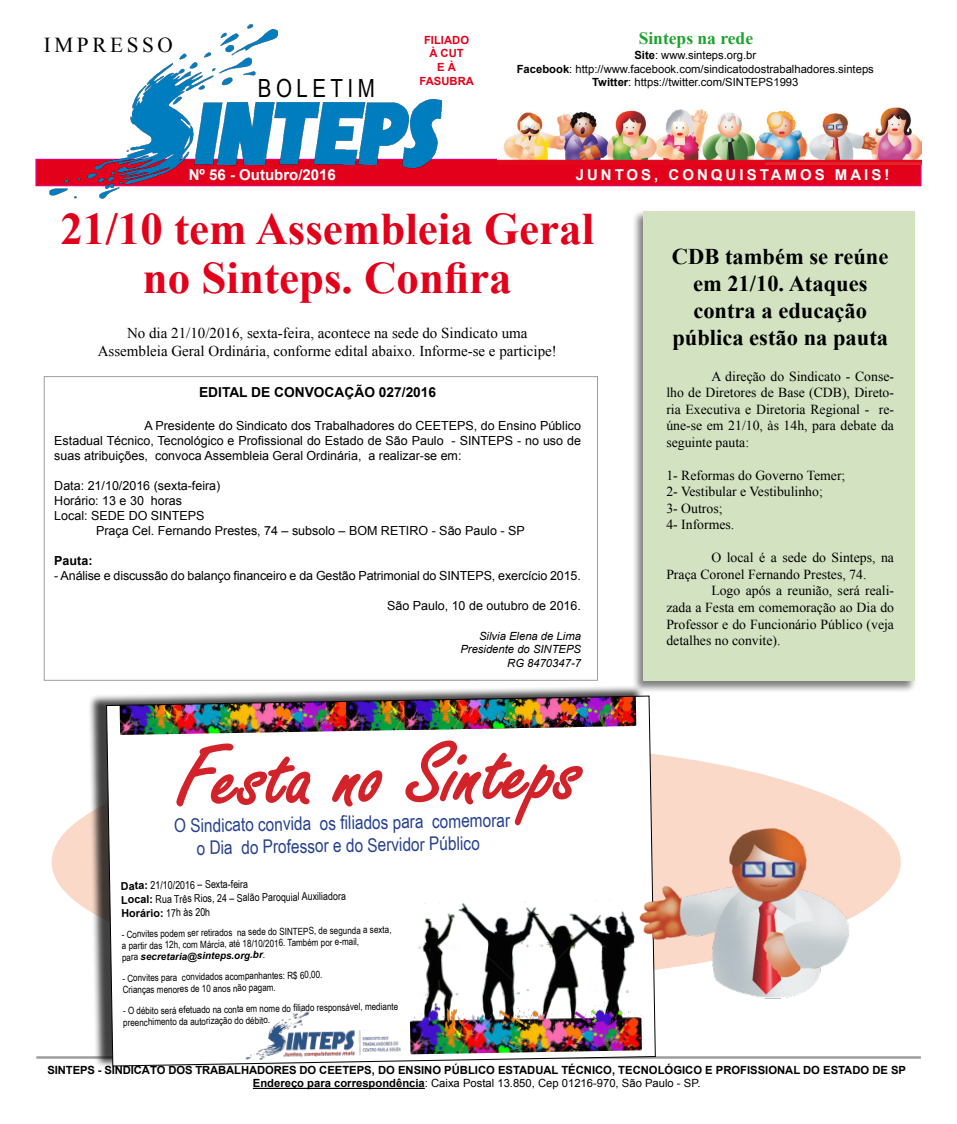
<style>
.page{position:relative;width:957px;height:1124px;background:#fff}
.page>*{position:absolute;margin:0;border:0;box-sizing:border-box;transform-origin:0 0}
.t1{font:91.12px "Freestyle Script";color:#d2232a;scale:1.05 1}
.t2{font:700 45px/48.8px "Times New Roman";color:#e2001a;text-align:center}
.t3{font:25px "Arial Narrow";letter-spacing:.18em;color:#000}
.t4{font:700 22.5px/27px "Times New Roman";color:#000;text-align:center}
.t5{font:21.25px "Times New Roman";letter-spacing:.17em;color:#000}
.t6{font:18.88px/22.6px "Arial Narrow";color:#25408f;text-align:center}
.t7{font:700 17.5px "Times New Roman";color:#1fa12e}
.t8{font:15px/18px "Times New Roman";color:#000;text-align:center}
.t9{font:700 15px "Arial";letter-spacing:.2em;color:#fff}
.t10{font:700 15px "Arial";color:#fff}
.t11{font:13.75px/16.5px "Times New Roman";color:#000;text-align:justify}
.t12{font:700 13.75px "Arial";color:#000}
.t13{font:12.5px/15px "Arial";color:#000;text-align:justify}
.t14{font:700 12.5px "Arial";color:#000}
.t15{font:700 11.25px/13.5px "Arial";color:#000;text-align:center}
.t16{font:11.25px/13.5px "Arial";color:#000;text-align:center}
.t17{font:italic 11.25px/13.5px "Arial";color:#000;text-align:right}
.t18{font:700 11.25px/13.8px "Arial";color:#e2001a;text-align:center}
.t19{font:10.88px/13.9px "Arial Narrow";color:#000}
.t20{font:700 10.88px "Arial";color:#000}
.t21{font:9.88px/11.5px "Arial Narrow";color:#000}
.t22{font:italic 700 9.88px "Arial";color:#000}
.s1{font-weight:700}
.s2{font-family:"Arial";font-weight:700}
.s3{font-family:"Arial Narrow";font-weight:400}
.s4{font-family:"Arial Narrow";font-weight:400;font-style:normal}
.s5{font-weight:400}
</style>
<div class="page">
<div style="left:52px;top:743px;width:849px;height:237px;background:#fbd9c9;border-radius:50%"></div>
<div style="left:44px;top:376px;width:554px;height:304px;background:#fff;border:1px solid #9c9e9f"></div>
<div style="left:35px;top:159px;width:886px;height:27px;background:#e2001a;border:1px solid #e2007a"></div>
<img style="left:497px;top:107px;width:424px;height:58px">
<hr style="left:253px;top:1087px;width:172px;height:1px;background:#000">
<hr style="left:36px;top:1056px;width:885px;height:2px;background:#9c9e9f">
<img style="left:35px;top:24px;width:436px;height:175px">
<div style="left:631px;top:209px;width:286px;height:483px;background:#000;opacity:.5"></div>
<div style="left:643px;top:211px;width:271px;height:469px;background:#d3e3c2"></div>
<div style="left:88px;top:684px;width:562px;height:384px;background:#000;opacity:.75"></div>
<svg style="left:106px;top:695px;width:549px;height:371px"></svg>
<img style="left:634px;top:804px;width:234px;height:217px">
<h3 class="t5" style="left:44px;top:30px;width:131px">IMPRESSO</h3>
<p class="t18" style="left:419px;top:33px;width:56px">FILIADO<br>À CUT<br>E À<br>FASUBRA</p>
<h3 class="t3" style="left:258px;top:69px;width:119px">BOLETIM</h3>
<h3 class="t7" style="left:638px;top:26px;width:116px">Sinteps na rede</h3>
<p class="t16" style="left:517px;top:48px;width:359px"><span class="s1">Site</span>: www.sinteps.org.br<br><span class="s1">Facebook</span>: http://www.facebook.com/sindicatodostrabalhadores.sinteps<br><span class="s1">Twitter</span>: https://twitter.com/SINTEPS1993</p>
<p class="t10" style="left:189px;top:164px;width:149px">Nº 56 - Outubro/2016</p>
<p class="t9" style="left:576px;top:164px;width:315px">JUNTOS, CONQUISTAMOS MAIS!</p>
<h2 class="t2" style="left:60px;top:203px;width:535px">21/10 tem Assembleia Geral no Sinteps. Confira</h2>
<p class="t8" style="left:98px;top:323px;width:461px">No dia 21/10/2016, sexta-feira, acontece na sede do Sindicato uma<br>Assembleia Geral Ordinária, conforme edital abaixo. Informe-se e participe!</p>
<p class="t12" style="left:199px;top:382px;width:239px">EDITAL DE CONVOCAÇÃO 027/2016</p>
<p class="t13" style="left:54px;top:417px;width:528px;text-indent:90px">A Presidente do Sindicato dos Trabalhadores do CEETEPS, do Ensino Público Estadual Técnico, Tecnológico e Profissional do Estado de São Paulo - SINTEPS - no uso de suas atribuições, convoca Assembleia Geral Ordinária, a realizar-se em:</p>
<p class="t13" style="left:54px;top:477px;width:168px;text-align:left">Data: 21/10/2016 (sexta-feira)<br>Horário: 13 e 30 horas<br>Local: SEDE DO SINTEPS</p>
<p class="t13" style="left:96px;top:522px;width:430px">Praça Cel. Fernando Prestes, 74 – subsolo – BOM RETIRO - São Paulo - SP</p>
<p class="t14" style="left:54px;top:551px;width:40px">Pauta:</p>
<p class="t13" style="left:54px;top:567px;width:528px">- Análise e discussão do balanço financeiro e da Gestão Patrimonial do SINTEPS, exercício 2015.</p>
<p class="t13" style="left:387px;top:597px;width:195px">São Paulo, 10 de outubro de 2016.</p>
<p class="t17" style="left:460px;top:629px;width:122px">Silvia Elena de Lima<br>Presidente do SINTEPS<br>RG 8470347-7</p>
<h1 class="t1" style="left:177px;top:729px;width:386px;rotate:-1deg">Festa no Sinteps</h1>
<h3 class="t6" style="left:174px;top:813px;width:338px;rotate:-1deg">O Sindicato convida os fi liados para comemorar o Dia do Professor e do Servidor Público</h3>
<p class="t19" style="left:121px;top:878px;width:226px;rotate:-1deg"><span class="s2">Data:</span> 21/10/2016 – Sexta-feira<br><span class="s2">Local:</span> Rua Três Rios, 24 – Salão Paroquial Auxiliadora</p>
<p class="t20" style="left:121px;top:905px;width:90px;rotate:-1deg">Horário: <span class="s3">17h às 20h</span></p>
<p class="t21" style="left:122px;top:927px;width:271px;rotate:-1deg">- Convites podem ser retirados na sede do SINTEPS, de segunda a sexta, a partir das 12h, com Márcia, até 18/10/2016. Também por e-mail,</p>
<p class="t22" style="left:122px;top:950px;width:145px;rotate:-1deg"><span class="s4">para</span> secretaria@sinteps.org.br<span class="s5">.</span></p>
<p class="t21" style="left:122px;top:971px;width:202px;line-height:11.9px;rotate:-1deg">- Convites para convidados acompanhantes: R$ 60,00.<br>Crianças menores de 10 anos não pagam.</p>
<p class="t21" style="left:123px;top:1004px;width:277px;rotate:-1deg">- O débito será efetuado na conta em nome do fi liado responsável, mediante preenchimento da autorização do débito.</p>
<h3 class="t4" style="left:672px;top:242px;width:218px">CDB também se reúne em 21/10. Ataques contra a educação pública estão na pauta</h3>
<p class="t11" style="left:666px;top:367px;width:229px;text-indent:45px">A direção do Sindicato - Conse&shy;lho de Diretores de Base (CDB), Direto&shy;ria Executiva e Diretoria Regional - re&shy;úne-se em 21/10, às 14h, para debate da seguinte pauta:</p>
<p class="t11" style="left:666px;top:466px;width:181px;text-align:left">1- Reformas do Governo Temer;<br>2- Vestibular e Vestibulinho;<br>3- Outros;<br>4- Informes.</p>
<p class="t11" style="left:666px;top:549px;width:229px;text-indent:45px">O local é a sede do Sinteps, na<br>Praça Coronel Fernando Prestes, 74.</p>
<p class="t11" style="left:666px;top:582px;width:229px;text-indent:45px">Logo após a reunião, será reali&shy;zada a Festa em comemoração ao Dia do Professor e do Funcionário Público (veja detalhes no convite).</p>
<p class="t15" style="left:47px;top:1062px;width:860px">SINTEPS - SINDICATO DOS TRABALHADORES DO CEETEPS, DO ENSINO PÚBLICO ESTADUAL TÉCNICO, TECNOLÓGICO E PROFISSIONAL DO ESTADO DE SP<br>Endereço para correspondência<span class="s5">: Caixa Postal 13.850, Cep 01216-970, São Paulo - SP.</span></p>
</div>
